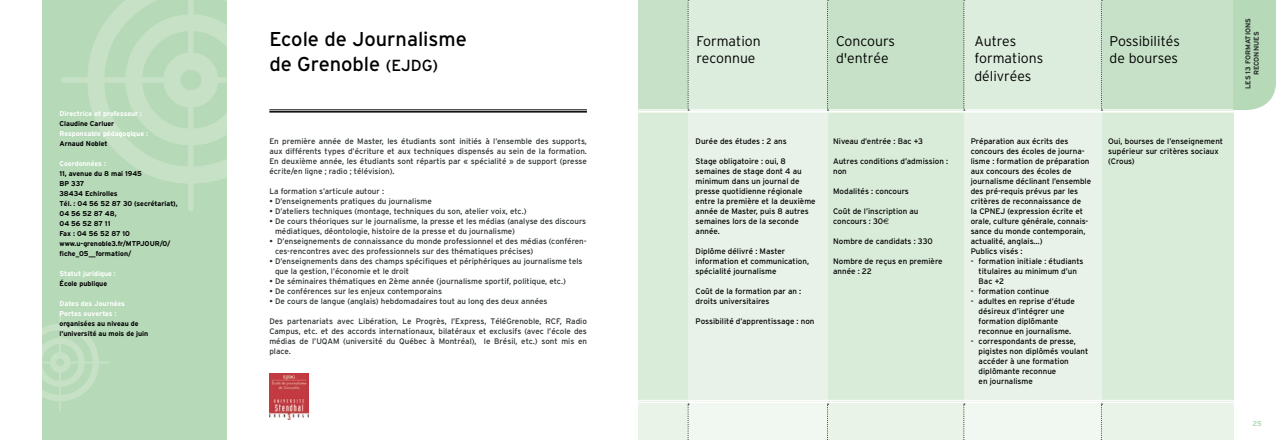
<style>
.page{position:relative;width:1276px;height:440px;background:#fff}
.page>*{position:absolute;margin:0;border:0;box-sizing:border-box;transform-origin:0 0}
.t1{font:20px/25px "Interstate";color:#000}
.t2{font:300 14px/17.5px "Interstate";color:#000}
.t3{font:8px/10px "Interstate";color:#29302c}
.t4{font:8px/10px "Interstate";color:#000}
.t5{font:700 7px/10px "Interstate";color:#000}
.t6{font:700 7px/10px "Interstate";color:#fff}
.t7{font:700 7px/8.4px "Interstate";color:#29302c;text-align:center}
.t8{font:700 7px "Interstate";color:#b6d9b7}
.s1{font-size:16px}
.s2{font-family:"Euro Sans"}
</style>
<div class="page">
<div style="left:43px;top:0;width:184px;height:439px;background:#b6d9b7"></div>
<div style="left:638px;top:0;width:596px;height:110px;background:#c6e1c7"></div>
<div style="left:638px;top:110px;width:596px;height:293px;background:#d9ebd9"></div>
<div style="left:638px;top:402px;width:596px;height:37px;background:#e9f3e8"></div>
<div style="left:688px;top:0;width:140px;height:439px;background:#e8f2e8"></div>
<hr style="left:638px;top:109px;width:638px;height:1px;background:#fff">
<hr style="left:638px;top:111px;width:638px;height:1px;background:#fff">
<hr style="left:638px;top:400px;width:638px;height:1px;background:#fff">
<hr style="left:638px;top:401px;width:638px;height:2px;background:#fff">
<svg style="left:88px;top:0;width:206px;height:183px"></svg>
<svg style="left:208px;top:77px;width:113px;height:6px"></svg>
<div style="left:60px;top:77px;width:115px;height:6px;background:#c6e1c6;border-radius:3px"></div>
<div style="left:188px;top:99px;width:6px;height:112px;background:#c6e1c6;border-radius:3px"></div>
<svg style="left:42px;top:312px;width:57px;height:89px"></svg>
<hr style="left:67px;top:361px;width:42px;height:2px;background:#fff">
<hr style="left:11px;top:361px;width:43px;height:2px;background:#fff">
<hr style="left:59px;top:369px;width:2px;height:42px;background:#fff">
<svg style="left:687px;top:0;width:2px;height:110px"></svg>
<svg style="left:827px;top:0;width:1px;height:110px"></svg>
<svg style="left:687px;top:403px;width:2px;height:37px"></svg>
<div style="left:964px;top:0;width:137px;height:439px;background:#e8f2e8"></div>
<svg style="left:963px;top:0;width:2px;height:110px"></svg>
<svg style="left:1101px;top:0;width:1px;height:110px"></svg>
<svg style="left:827px;top:403px;width:1px;height:37px"></svg>
<svg style="left:963px;top:403px;width:2px;height:37px"></svg>
<svg style="left:1101px;top:403px;width:1px;height:37px"></svg>
<hr style="left:269px;top:109px;width:318px;height:1px;background:#000">
<hr style="left:269px;top:111px;width:318px;height:1px;background:#000">
<div style="left:1233px;top:0;width:43px;height:110px;background:#b6d9b7"></div>
<img style="left:269px;top:373px;width:40px;height:46px">
<p class="t6" style="left:60px;top:108px;width:84px">Directrice et professeur :</p>
<p class="t5" style="left:60px;top:118px;width:56px">Claudine Carluer</p>
<p class="t6" style="left:60px;top:128px;width:90px">Responsable pédagogique :</p>
<p class="t5" style="left:60px;top:138px;width:50px">Arnaud Noblet</p>
<p class="t6" style="left:60px;top:158px;width:48px">Coordonnées :</p>
<p class="t5" style="left:60px;top:168px;width:120px">11, avenue du 8 mai 1945<br>BP 337<br>38434 Echirolles<br>Tél. : 04 56 52 87 30 (secrétariat),<br>04 56 52 87 48,<br>04 56 52 87 11<br>Fax : 04 56 52 87 10 www.u-grenoble3.fr/MTPJOUR/0/ fiche_05__formation/</p>
<p class="t6" style="left:60px;top:268px;width:58px">Statut juridique :</p>
<p class="t5" style="left:60px;top:278px;width:49px">École publique</p>
<p class="t6" style="left:60px;top:298px;width:67px">Dates des Journées<br>Portes ouvertes :</p>
<p class="t5" style="left:60px;top:318px;width:90px">organisées au niveau de l’université au mois de juin</p>
<h1 class="t1" style="left:269px;top:26px;width:199px">Ecole de Journalisme de Grenoble <span class="s1">(EJDG)</span></h1>
<p class="t3" style="left:269px;top:135px;width:319px;text-align:justify">En première année de Master, les étudiants sont initiés à l’ensemble des supports, aux différents types d’écriture et aux techniques dispensés au sein de la formation.<br>En deuxième année, les étudiants sont répartis par « spécialité » de support (presse écrite/en ligne ; radio ; télévision).</p>
<p class="t3" style="left:269px;top:185px;width:116px">La formation s’articule autour :</p>
<p class="t3" style="left:269px;top:195px;width:164px">• D’enseignements pratiques du journalisme</p>
<p class="t3" style="left:269px;top:205px;width:259px">• D’ateliers techniques (montage, techniques du son, atelier voix, etc.)</p>
<p class="t3" style="left:275px;top:215px;width:313px;text-indent:-6px">• De cours théoriques sur le journalisme, la presse et les médias (analyse des discours médiatiques, déontologie, histoire de la presse et du journalisme)</p>
<p class="t3" style="left:275px;top:235px;width:313px;text-indent:-6px">• D’enseignements de connaissance du monde professionnel et des médias (conféren&shy;ces-rencontres avec des professionnels sur des thématiques précises)</p>
<p class="t3" style="left:275px;top:255px;width:309px;text-indent:-6px">• D’enseignements dans des champs spécifiques et périphériques au journalisme tels que la gestion, l’économie et le droit</p>
<p class="t3" style="left:269px;top:275px;width:298px">• De séminaires thématiques en 2ème année (journalisme sportif, politique, etc.)</p>
<p class="t3" style="left:269px;top:285px;width:174px">• De conférences sur les enjeux contemporains</p>
<p class="t3" style="left:269px;top:295px;width:280px">• De cours de langue (anglais) hebdomadaires tout au long des deux années</p>
<p class="t3" style="left:269px;top:315px;width:319px;text-align:justify">Des partenariats avec Libération, Le Progrès, l’Express, TéléGrenoble, RCF, Radio Campus, etc. et des accords internationaux, bilatéraux et exclusifs (avec l’école des médias de l’UQAM (université du Québec à Montréal), le Brésil, etc.) sont mis en place.</p>
<h2 class="t2" style="left:696px;top:32px;width:66px">Formation reconnue</h2>
<h2 class="t2" style="left:836px;top:32px;width:60px">Concours d'entrée</h2>
<h2 class="t2" style="left:1109px;top:32px;width:72px">Possibilités de bourses</h2>
<h2 class="t2" style="left:974px;top:32px;width:70px">Autres formations délivrées</h2>
<p class="t4" style="left:695px;top:135px;width:93px">Durée des études : 2 ans</p>
<p class="t4" style="left:695px;top:155px;width:122px">Stage obligatoire : oui, 8 semaines de stage dont 4 au minimum dans un journal de presse quotidienne régionale entre la première et la deuxième année de Master, puis 8 autres semaines lors de la seconde année.</p>
<p class="t4" style="left:695px;top:245px;width:115px">Diplôme délivré : Master information et communication, spécialité journalisme</p>
<p class="t4" style="left:695px;top:285px;width:107px">Coût de la formation par an : droits universitaires</p>
<p class="t4" style="left:695px;top:315px;width:120px">Possibilité d’apprentissage : non</p>
<p class="t4" style="left:833px;top:135px;width:91px">Niveau d’entrée : Bac +3</p>
<p class="t4" style="left:833px;top:155px;width:117px">Autres conditions d’admission : non</p>
<p class="t4" style="left:833px;top:185px;width:77px">Modalités : concours</p>
<p class="t4" style="left:833px;top:205px;width:87px">Coût de l’inscription au concours : 30<span class="s2">€</span></p>
<p class="t4" style="left:833px;top:235px;width:101px">Nombre de candidats : 330</p>
<p class="t4" style="left:833px;top:255px;width:111px">Nombre de reçus en première année : 22</p>
<p class="t4" style="left:970px;top:135px;width:122px">Préparation aux écrits des concours des écoles de journa&shy;lisme : formation de préparation aux concours des écoles de journalisme déclinant l’ensemble des pré-requis prévus par les critères de reconnaissance de<br>la CPNEJ (expression écrite et orale, culture générale, connais&shy;sance du monde contemporain, actualité, anglais…)<br>Publics visés :</p>
<p class="t4" style="left:978px;top:255px;width:106px;text-indent:-8px">- formation initiale : étudiants titulaires au minimum d’un<br>Bac +2</p>
<p class="t4" style="left:970px;top:285px;width:80px">- formation continue</p>
<p class="t4" style="left:978px;top:295px;width:98px;text-indent:-8px">- adultes en reprise d’étude désireux d’intégrer une formation diplômante reconnue en journalisme.</p>
<p class="t4" style="left:978px;top:335px;width:111px;text-indent:-8px">- correspondants de presse, pigistes non diplômés voulant accéder à une formation diplômante reconnue<br>en journalisme</p>
<p class="t4" style="left:1108px;top:135px;width:116px">Oui, bourses de l’enseignement supérieur sur critères sociaux (Crous)</p>
<p class="t7" style="left:1243px;top:89px;width:72px;rotate:-90deg">LES 13 FORMATIONS<br>RECONNUES</p>
<p class="t8" style="left:1252px;top:419px;width:11px">25</p>
</div>
